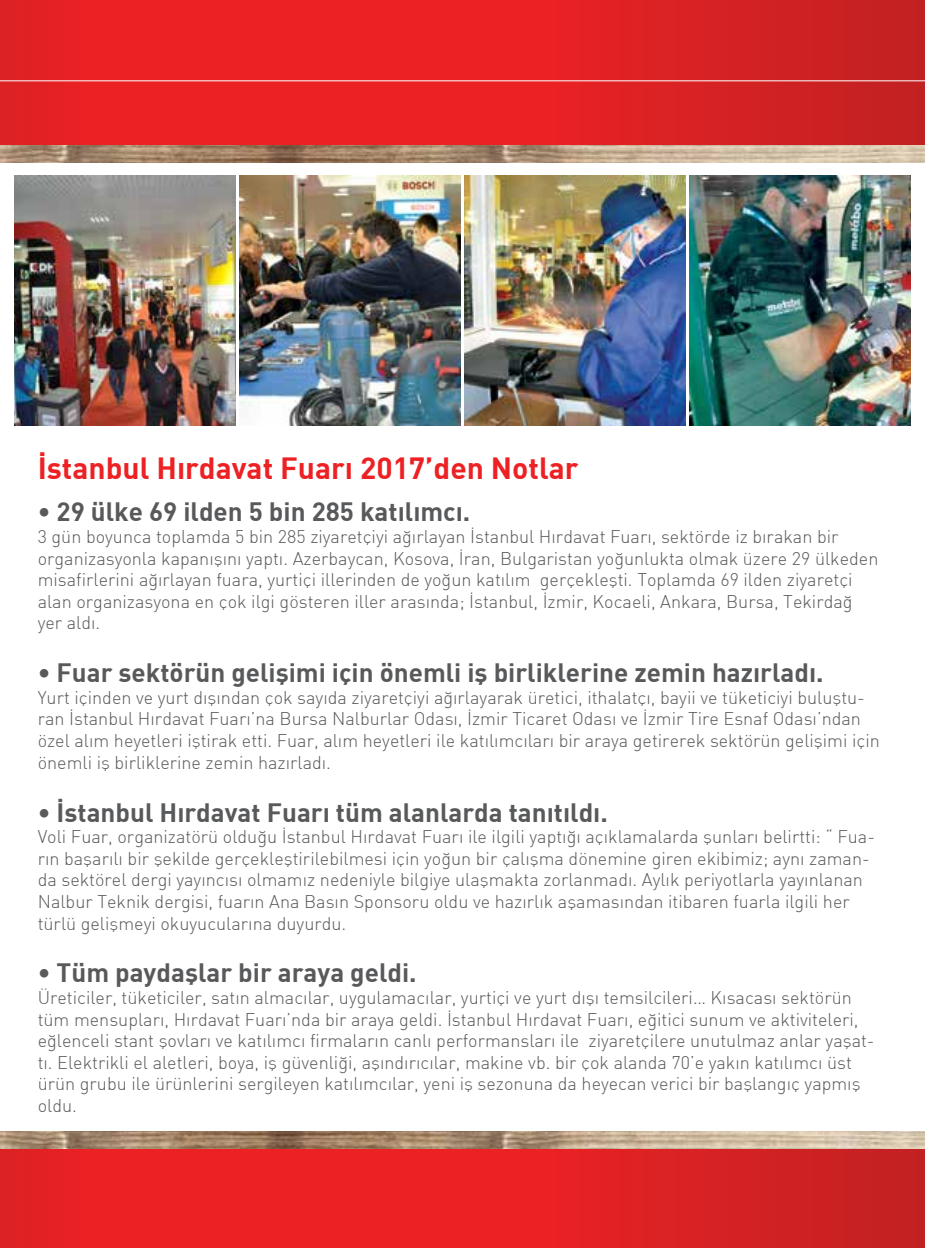
<style>
.page{position:relative;width:925px;height:1248px;background:#fff}
.page>*{position:absolute;margin:0;border:0;box-sizing:border-box;transform-origin:0 0}
.t1{font:700 30px "DINT";color:#ed2124}
.t2{font:700 26px "DINT";color:#58595b}
.t3{font:300 18px/21.6px "DINT";color:#58595b}
</style>
<div class="page">
<img style="left:0;top:145px;width:924px;height:17px">
<div style="left:0;top:0;width:283px;height:145px;background:linear-gradient(to right,#e32124,#f02124)"></div>
<div style="left:283px;top:0;width:641px;height:145px;background:linear-gradient(to right,#f62124,#c72123)"></div>
<img style="left:0;top:1131px;width:924px;height:17px">
<div style="left:0;top:1148px;width:283px;height:99px;background:linear-gradient(to right,#e32124,#f02124)"></div>
<div style="left:283px;top:1148px;width:641px;height:99px;background:linear-gradient(to right,#f62124,#c72123)"></div>
<hr style="left:0;top:80px;width:924px;height:1px;background:#fff">
<img style="left:15px;top:176px;width:220px;height:249px">
<img style="left:239px;top:176px;width:221px;height:249px">
<img style="left:464px;top:176px;width:221px;height:249px">
<img style="left:689px;top:176px;width:220px;height:249px">
<h1 class="t1" style="left:38px;top:448px;width:542px">İstanbul Hırdavat Fuarı 2017’den Notlar</h1>
<h2 class="t2" style="left:38px;top:495px;width:434px">• 29 ülke 69 ilden 5 bin 285 katılımcı.</h2>
<p class="t3" style="left:38px;top:525px;width:841px">3 gün boyunca toplamda 5 bin 285 ziyaretçiyi ağırlayan İstanbul Hırdavat Fuarı, sektörde iz bırakan bir organizasyonla kapanışını yaptı. Azerbaycan, Kosova, İran, Bulgaristan yoğunlukta olmak üzere 29 ülkeden misafirlerini ağırlayan fuara, yurtiçi illerinden de yoğun katılım gerçekleşti. Toplamda 69 ilden ziyaretçi alan organizasyona en çok ilgi gösteren iller arasında; İstanbul, İzmir, Kocaeli, Ankara, Bursa, Tekirdağ yer aldı.</p>
<h2 class="t2" style="left:38px;top:655px;width:787px">• Fuar sektörün gelişimi için önemli iş birliklerine zemin hazırladı.</h2>
<p class="t3" style="left:38px;top:686px;width:843px">Yurt içinden ve yurt dışından çok sayıda ziyaretçiyi ağırlayarak üretici, ithalatçı, bayii ve tüketiciyi buluştu&shy;ran İstanbul Hırdavat Fuarı’na Bursa Nalburlar Odası, İzmir Ticaret Odası ve İzmir Tire Esnaf Odası’ndan özel alım heyetleri iştirak etti. Fuar, alım heyetleri ile katılımcıları bir araya getirerek sektörün gelişimi için önemli iş birliklerine zemin hazırladı.</p>
<h2 class="t2" style="left:38px;top:795px;width:571px">• İstanbul Hırdavat Fuarı tüm alanlarda tanıtıldı.</h2>
<p class="t3" style="left:38px;top:825px;width:838px">Voli Fuar, organizatörü olduğu İstanbul Hırdavat Fuarı ile ilgili yaptığı açıklamalarda şunları belirtti: “ Fua&shy;rın başarılı bir şekilde gerçekleştirilebilmesi için yoğun bir çalışma dönemine giren ekibimiz; aynı zaman&shy;da sektörel dergi yayıncısı olmamız nedeniyle bilgiye ulaşmakta zorlanmadı. Aylık periyotlarla yayınlanan Nalbur Teknik dergisi, fuarın Ana Basın Sponsoru oldu ve hazırlık aşamasından itibaren fuarla ilgili her türlü gelişmeyi okuyucularına duyurdu.</p>
<h2 class="t2" style="left:38px;top:955px;width:380px">• Tüm paydaşlar bir araya geldi.</h2>
<p class="t3" style="left:38px;top:986px;width:838px">Üreticiler, tüketiciler, satın almacılar, uygulamacılar, yurtiçi ve yurt dışı temsilcileri… Kısacası sektörün tüm mensupları, Hırdavat Fuarı’nda bir araya geldi. İstanbul Hırdavat Fuarı, eğitici sunum ve aktiviteleri, eğlenceli stant şovları ve katılımcı firmaların canlı performansları ile ziyaretçilere unutulmaz anlar yaşat&shy;tı. Elektrikli el aletleri, boya, iş güvenliği, aşındırıcılar, makine vb. bir çok alanda 70’e yakın katılımcı üst ürün grubu ile ürünlerini sergileyen katılımcılar, yeni iş sezonuna da heyecan verici bir başlangıç yapmış oldu.</p>
</div>
